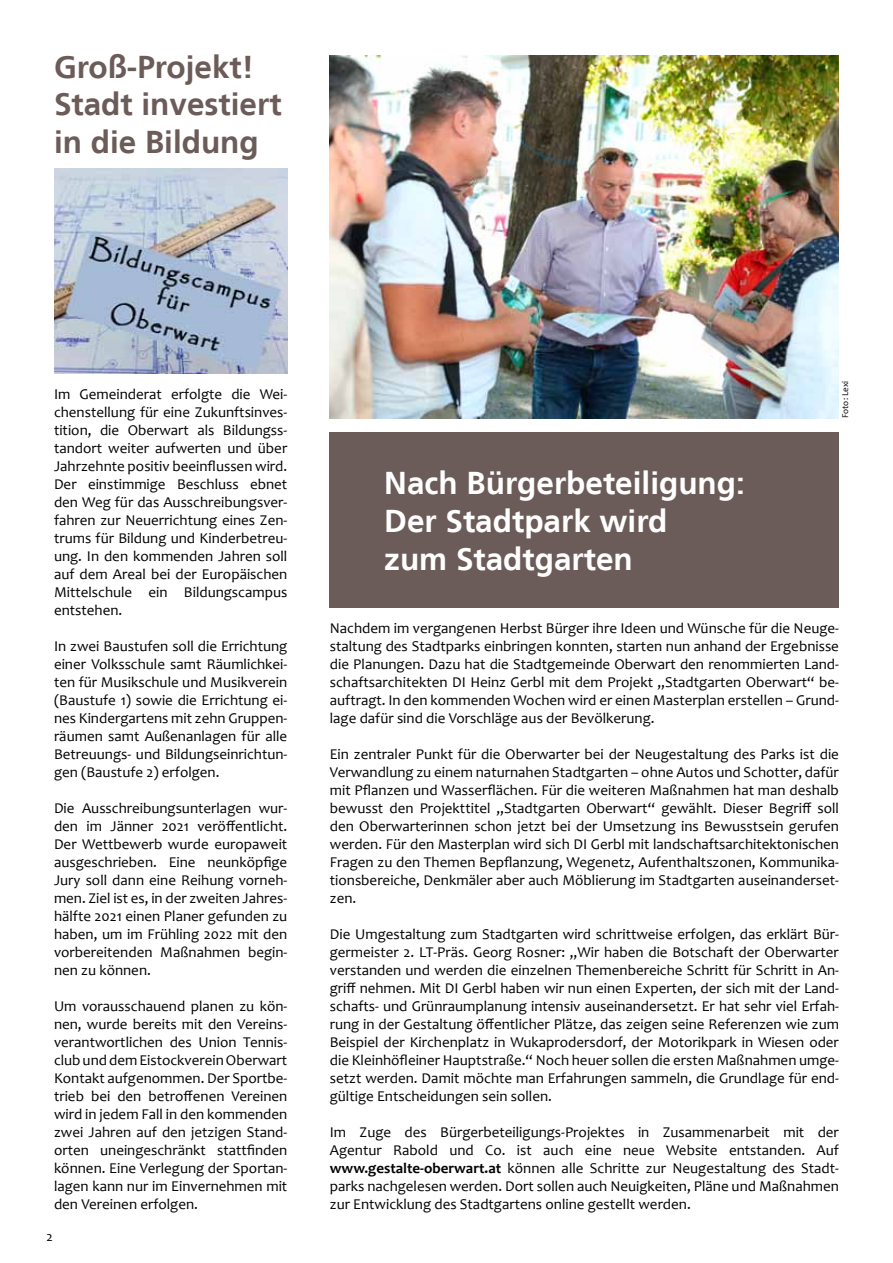
<style>
.page{position:relative;width:893px;height:1263px;background:#fff}
.page>*{position:absolute;margin:0;border:0;box-sizing:border-box;transform-origin:0 0}
.t1{font:700 31.5px/37.8px "Frutiger LT";color:#fff}
.t2{font:700 31.5px/37.8px "Frutiger LT";color:#6b5b59}
.t3{font:15px/18px "Candara";color:#000;text-align:justify}
.t4{font:13.5px "Candara";color:#000}
.t5{font:9px "Candara";color:#000}
.s1{font-weight:700}
</style>
<div class="page">
<img style="left:330px;top:56px;width:509px;height:362px">
<div style="left:330px;top:433px;width:509px;height:175px;background:#6b5b59"></div>
<img style="left:54px;top:168px;width:233px;height:206px">
<h1 class="t2" style="left:54px;top:48px;width:229px">Groß-Projekt!<br>Stadt investiert in die Bildung</h1>
<p class="t3" style="left:54px;top:385px;width:235px">Im Gemeinderat erfolgte die Wei&shy;chenstellung für eine Zukunftsinves&shy;tition, die Oberwart als Bildungss&shy;tandort weiter aufwerten und über Jahrzehnte positiv beeinflussen wird.<br>Der einstimmige Beschluss ebnet den Weg für das Ausschreibungsver&shy;fahren zur Neuerrichtung eines Zen&shy;trums für Bildung und Kinderbetreu&shy;ung. In den kommenden Jahren soll auf dem Areal bei der Europäischen Mittelschule ein Bildungscampus entstehen.</p>
<p class="t3" style="left:54px;top:637px;width:235px">In zwei Baustufen soll die Errichtung einer Volksschule samt Räumlichkei&shy;ten für Musikschule und Musikverein (Baustufe 1) sowie die Errichtung ei&shy;nes Kindergartens mit zehn Gruppen&shy;räumen samt Außenanlagen für alle Betreuungs- und Bildungseinrichtun&shy;gen (Baustufe 2) erfolgen.</p>
<p class="t3" style="left:54px;top:799px;width:235px">Die Ausschreibungsunterlagen wur&shy;den im Jänner 2021 veröffentlicht.<br>Der Wettbewerb wurde europaweit ausgeschrieben. Eine neunköpfige Jury soll dann eine Reihung vorneh&shy;men. Ziel ist es, in der zweiten Jahres&shy;hälfte 2021 einen Planer gefunden zu haben, um im Frühling 2022 mit den vorbereitenden Maßnahmen begin&shy;nen zu können.</p>
<p class="t3" style="left:54px;top:997px;width:235px">Um vorausschauend planen zu kön&shy;nen, wurde bereits mit den Vereins&shy;verantwortlichen des Union Tennis&shy;club und dem Eistockverein Oberwart Kontakt aufgenommen. Der Sportbe&shy;trieb bei den betroffenen Vereinen wird in jedem Fall in den kommenden zwei Jahren auf den jetzigen Stand&shy;orten uneingeschränkt stattfinden können. Eine Verlegung der Sportan&shy;lagen kann nur im Einvernehmen mit den Vereinen erfolgen.</p>
<p class="t4" style="left:46px;top:1228px;width:8px">2</p>
<h1 class="t1" style="left:384px;top:464px;width:362px">Nach Bürgerbeteiligung:<br>Der Stadtpark wird<br>zum Stadtgarten</h1>
<h1 class="t1" style="left:390px;top:464px;width:295px">Holen Sie sich den<br>Heizkostenzuschuss<br>2020/2021</h1>
<p class="t5" style="left:840px;top:418px;width:39px;rotate:-90deg">Foto: Lexi</p>
<p class="t3" style="left:330px;top:619px;width:511px">Nachdem im vergangenen Herbst Bürger ihre Ideen und Wünsche für die Neuge&shy;staltung des Stadtparks einbringen konnten, starten nun anhand der Ergebnisse die Planungen. Dazu hat die Stadtgemeinde Oberwart den renommierten Land&shy;schaftsarchitekten DI Heinz Gerbl mit dem Projekt „Stadtgarten Oberwart“ be&shy;auftragt. In den kommenden Wochen wird er einen Masterplan erstellen – Grund&shy;lage dafür sind die Vorschläge aus der Bevölkerung.</p>
<p class="t3" style="left:330px;top:745px;width:511px">Ein zentraler Punkt für die Oberwarter bei der Neugestaltung des Parks ist die Verwandlung zu einem naturnahen Stadtgarten – ohne Autos und Schotter, dafür mit Pflanzen und Wasserflächen. Für die weiteren Maßnahmen hat man deshalb bewusst den Projekttitel „Stadtgarten Oberwart“ gewählt. Dieser Begriff soll den Oberwarterinnen schon jetzt bei der Umsetzung ins Bewusstsein gerufen werden. Für den Masterplan wird sich DI Gerbl mit landschaftsarchitektonischen Fragen zu den Themen Bepflanzung, Wegenetz, Aufenthaltszonen, Kommunika&shy;tionsbereiche, Denkmäler aber auch Möblierung im Stadtgarten auseinanderset&shy;zen.</p>
<p class="t3" style="left:330px;top:925px;width:511px">Die Umgestaltung zum Stadtgarten wird schrittweise erfolgen, das erklärt Bür&shy;germeister 2. LT-Präs. Georg Rosner: „Wir haben die Botschaft der Oberwarter verstanden und werden die einzelnen Themenbereiche Schritt für Schritt in An&shy;griff nehmen. Mit DI Gerbl haben wir nun einen Experten, der sich mit der Land&shy;schafts- und Grünraumplanung intensiv auseinandersetzt. Er hat sehr viel Erfah&shy;rung in der Gestaltung öffentlicher Plätze, das zeigen seine Referenzen wie zum Beispiel der Kirchenplatz in Wukaprodersdorf, der Motorikpark in Wiesen oder die Kleinhöfleiner Hauptstraße.“ Noch heuer sollen die ersten Maßnahmen umge&shy;setzt werden. Damit möchte man Erfahrungen sammeln, die Grundlage für end&shy;gültige Entscheidungen sein sollen.</p>
<p class="t3" style="left:330px;top:1123px;width:511px">Im Zuge des Bürgerbeteiligungs-Projektes in Zusammenarbeit mit der Agentur Rabold und Co. ist auch eine neue Website entstanden. Auf <span class="s1">www.gestalte-oberwart.at</span> können alle Schritte zur Neugestaltung des Stadt&shy;parks nachgelesen werden. Dort sollen auch Neuigkeiten, Pläne und Maßnahmen zur Entwicklung des Stadtgartens online gestellt werden.</p>
</div>
